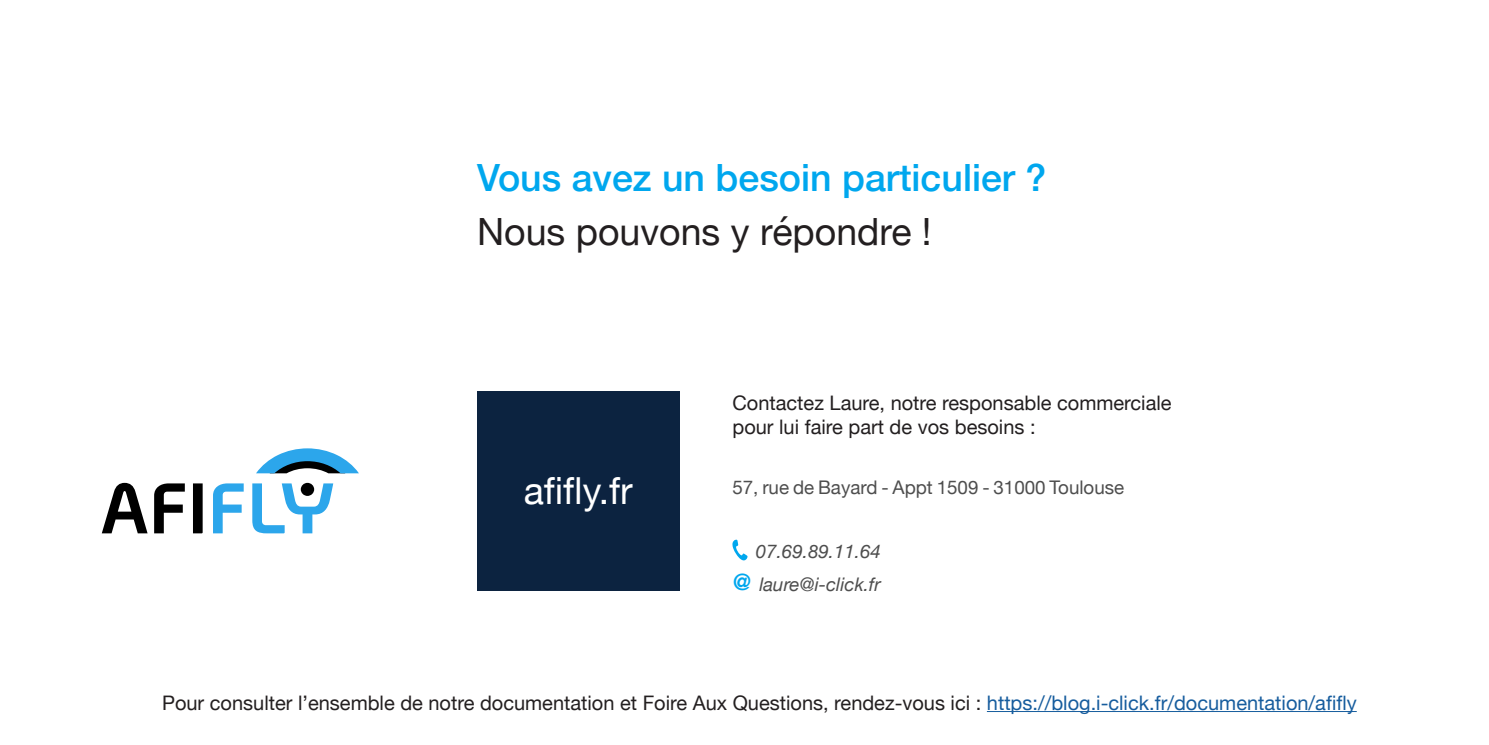
<style>
.page{position:relative;width:1489px;height:745px;background:#fff}
.page>*{position:absolute;margin:0;border:0;box-sizing:border-box;transform-origin:0 0}
.t1{font:500 37.5px "Helvetica Neue";color:#00a7ee}
.t2{font:37.5px "Helvetica Neue";color:#231f20}
.t3{font:37.5px "Helvetica Neue";color:#fff}
.t4{font:700 22.5px "Helvetica Neue";color:#00a7ee}
.t5{font:20px/24px "Helvetica Neue";color:#231f20}
.t6{font:18.75px "Helvetica Neue";color:#4e4e4e}
.t7{font:italic 18.75px "Helvetica Neue";color:#4e4e4e}
.s1{color:#175d9e}
</style>
<div class="page">
<div style="left:477px;top:390px;width:202px;height:200px;background:#0c2340"></div>
<svg style="left:732px;top:539px;width:15px;height:21px"></svg>
<svg style="left:102px;top:482px;width:45px;height:51px"></svg>
<svg style="left:154px;top:483px;width:31px;height:50px"></svg>
<svg style="left:193px;top:483px;width:10px;height:50px"></svg>
<svg style="left:213px;top:483px;width:31px;height:50px"></svg>
<svg style="left:252px;top:483px;width:81px;height:50px"></svg>
<svg style="left:256px;top:448px;width:103px;height:25px"></svg>
<hr style="left:986px;top:710px;width:370px;height:1px;background:#175d9e">
<p class="t1" style="left:477px;top:147px;width:571px">Vous avez un besoin particulier ?</p>
<p class="t2" style="left:477px;top:204px;width:456px">Nous pouvons y répondre !</p>
<p class="t3" style="left:523px;top:463px;width:110px">afifly.fr</p>
<p class="t5" style="left:732px;top:392px;width:440px">Contactez Laure, notre responsable commerciale pour lui faire part de vos besoins :</p>
<p class="t6" style="left:732px;top:474px;width:393px">57, rue de Bayard - Appt 1509 - 31000 Toulouse</p>
<p class="t7" style="left:755px;top:537px;width:127px">07.69.89.11.64</p>
<p class="t4" style="left:733px;top:564px;width:20px">@</p>
<p class="t7" style="left:759px;top:570px;width:123px">laure@i-click.fr</p>
<p class="t5" style="left:162px;top:691px;width:1196px">Pour consulter l’ensemble de notre documentation et Foire Aux Questions, rendez-vous ici : <span class="s1">https://blog.i-click.fr/documentation/afifly</span></p>
</div>
